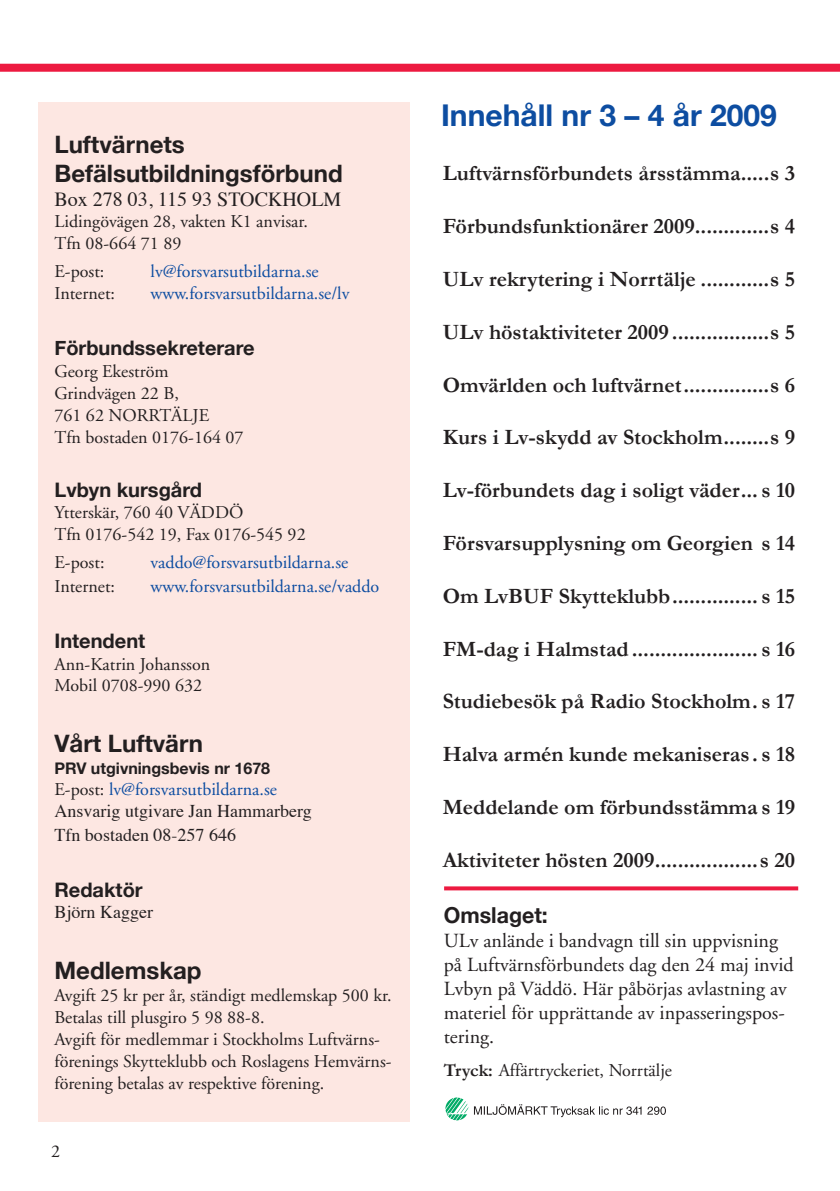
<style>
.page{position:relative;width:840px;height:1191px;background:#fff}
.page>*{position:absolute;margin:0;border:0;box-sizing:border-box;transform-origin:0 0}
.t1{font:700 30px "Helvetica Neue";color:#0d4da1}
.t2{font:700 24px/28.8px "Helvetica Neue";color:#231f20}
.t3{font:700 22px "Garamond";color:#231f20}
.t4{font:700 22px "Helvetica Neue";color:#231f20}
.t5{font:20px/24px "Adobe Garamond";color:#231f20}
.t6{font:700 20px "Helvetica Neue";color:#231f20}
.t7{font:20px "Times";color:#231f20}
.t8{font:18px/22px "Adobe Garamond";color:#231f20}
.t9{font:18px "Adobe Garamond";color:#0d4da1}
.t10{font:18px/24px "Times";color:#231f20}
.t11{font:700 16px "Helvetica Neue";color:#231f20}
.s1{color:#231f20}
.s2{font-family:"Garamond";font-weight:700}
</style>
<div class="page">
<div style="left:0;top:64px;width:839px;height:8px;background:#ed1a40"></div>
<div style="left:38px;top:102px;width:371px;height:1019px;background:#fde7e2"></div>
<svg style="left:444px;top:886px;width:353px;height:4px"></svg>
<svg style="left:445px;top:1097px;width:196px;height:23px"></svg>
<svg style="left:647px;top:1106px;width:17px;height:8px"></svg>
<p class="t2" style="left:54px;top:129px;width:289px">Luftvärnets<br>Befälsutbildningsförbund</p>
<p class="t7" style="left:54px;top:180px;width:288px">Box 278 03, 115 93 STOCKHOLM</p>
<p class="t8" style="left:54px;top:211px;width:255px">Lidingövägen 28, vakten K1 anvisar.<br>Tfn 08-664 71 89</p>
<p class="t8" style="left:54px;top:261px;width:51px">E-post:</p>
<p class="t9" style="left:150px;top:262px;width:169px">lv@forsvarsutbildarna.se</p>
<p class="t8" style="left:54px;top:282px;width:62px">Internet:</p>
<p class="t9" style="left:150px;top:283px;width:200px">www.forsvarsutbildarna.se/lv</p>
<p class="t6" style="left:54px;top:335px;width:202px">Förbundssekreterare</p>
<p class="t8" style="left:54px;top:360px;width:190px">Georg Ekeström<br>Grindvägen 22 B,<br>761 62 NORRTÄLJE<br>Tfn bostaden 0176-164 07</p>
<p class="t6" style="left:54px;top:477px;width:149px">Lvbyn kursgård</p>
<p class="t8" style="left:54px;top:502px;width:252px">Ytterskär, 760 40 VÄDDÖ<br>Tfn 0176-542 19, Fax 0176-545 92</p>
<p class="t8" style="left:54px;top:551px;width:51px">E-post:</p>
<p class="t9" style="left:150px;top:552px;width:199px">vaddo@forsvarsutbildarna.se</p>
<p class="t8" style="left:54px;top:575px;width:62px">Internet:</p>
<p class="t9" style="left:150px;top:576px;width:230px">www.forsvarsutbildarna.se/vaddo</p>
<p class="t6" style="left:54px;top:628px;width:92px">Intendent</p>
<p class="t8" style="left:54px;top:653px;width:157px">Ann-Katrin Johansson<br>Mobil 0708-990 632</p>
<p class="t2" style="left:54px;top:728px;width:150px">Vårt Luftvärn</p>
<p class="t11" style="left:54px;top:758px;width:217px">PRV utgivningsbevis nr 1678</p>
<p class="t9" style="left:54px;top:780px;width:224px"><span class="s1">E-post:</span> lv@forsvarsutbildarna.se</p>
<p class="t10" style="left:54px;top:797px;width:259px">Ansvarig utgivare Jan Hammarberg<br>Tfn bostaden 08-257 646</p>
<p class="t6" style="left:54px;top:877px;width:90px">Redaktör</p>
<p class="t10" style="left:54px;top:898px;width:100px">Björn Kagger</p>
<p class="t2" style="left:54px;top:955px;width:149px">Medlemskap</p>
<p class="t8" style="left:54px;top:985px;width:338px">Avgift 25 kr per år, ständigt medlemskap 500 kr.<br>Betalas till plusgiro 5 98 88-8.<br>Avgift för medlemmar i Stockholms Luftvärns&shy;förenings Skytteklubb och Roslagens Hemvärns&shy;förening betalas av respektive förening.</p>
<p class="t8" style="left:51px;top:1140px;width:10px">2</p>
<h1 class="t1" style="left:441px;top:96px;width:337px">Innehåll nr 3 – 4 år 2009</h1>
<p class="t3" style="left:442px;top:160px;width:354px">Luftvärnsförbundets årsstämma.....s 3</p>
<p class="t3" style="left:442px;top:213px;width:354px">Förbundsfunktionärer 2009.............s 4</p>
<p class="t3" style="left:442px;top:266px;width:354px">ULv rekrytering i Norrtälje ............s 5</p>
<p class="t3" style="left:442px;top:319px;width:354px">ULv höstaktiviteter 2009 .................s 5</p>
<p class="t3" style="left:442px;top:371px;width:354px">Omvärlden och luftvärnet...............s 6</p>
<p class="t3" style="left:442px;top:424px;width:354px">Kurs i Lv-skydd av Stockholm........s 9</p>
<p class="t3" style="left:442px;top:477px;width:354px">Lv-förbundets dag i soligt väder... s 10</p>
<p class="t3" style="left:442px;top:530px;width:354px">Försvarsupplysning om Georgien s 14</p>
<p class="t3" style="left:442px;top:583px;width:354px">Om LvBUF Skytteklubb............... s 15</p>
<p class="t3" style="left:442px;top:635px;width:354px">FM-dag i Halmstad ...................... s 16</p>
<p class="t3" style="left:442px;top:688px;width:354px">Studiebesök på Radio Stockholm. s 17</p>
<p class="t3" style="left:442px;top:741px;width:354px">Halva armén kunde mekaniseras . s 18</p>
<p class="t3" style="left:442px;top:794px;width:354px">Meddelande om förbundsstämma s 19</p>
<p class="t3" style="left:442px;top:847px;width:354px">Aktiviteter hösten 2009..................s 20</p>
<p class="t4" style="left:443px;top:901px;width:105px">Omslaget:</p>
<p class="t5" style="left:443px;top:929px;width:351px">ULv anlände i bandvagn till sin uppvisning på Luftvärnsförbundets dag den 24 maj invid Lvbyn på Väddö. Här påbörjas avlastning av materiel för upprättande av inpasseringspos&shy;tering.</p>
<p class="t8" style="left:443px;top:1059px;width:230px"><span class="s2">Tryck:</span> Affärtryckeriet, Norrtälje</p>
</div>
